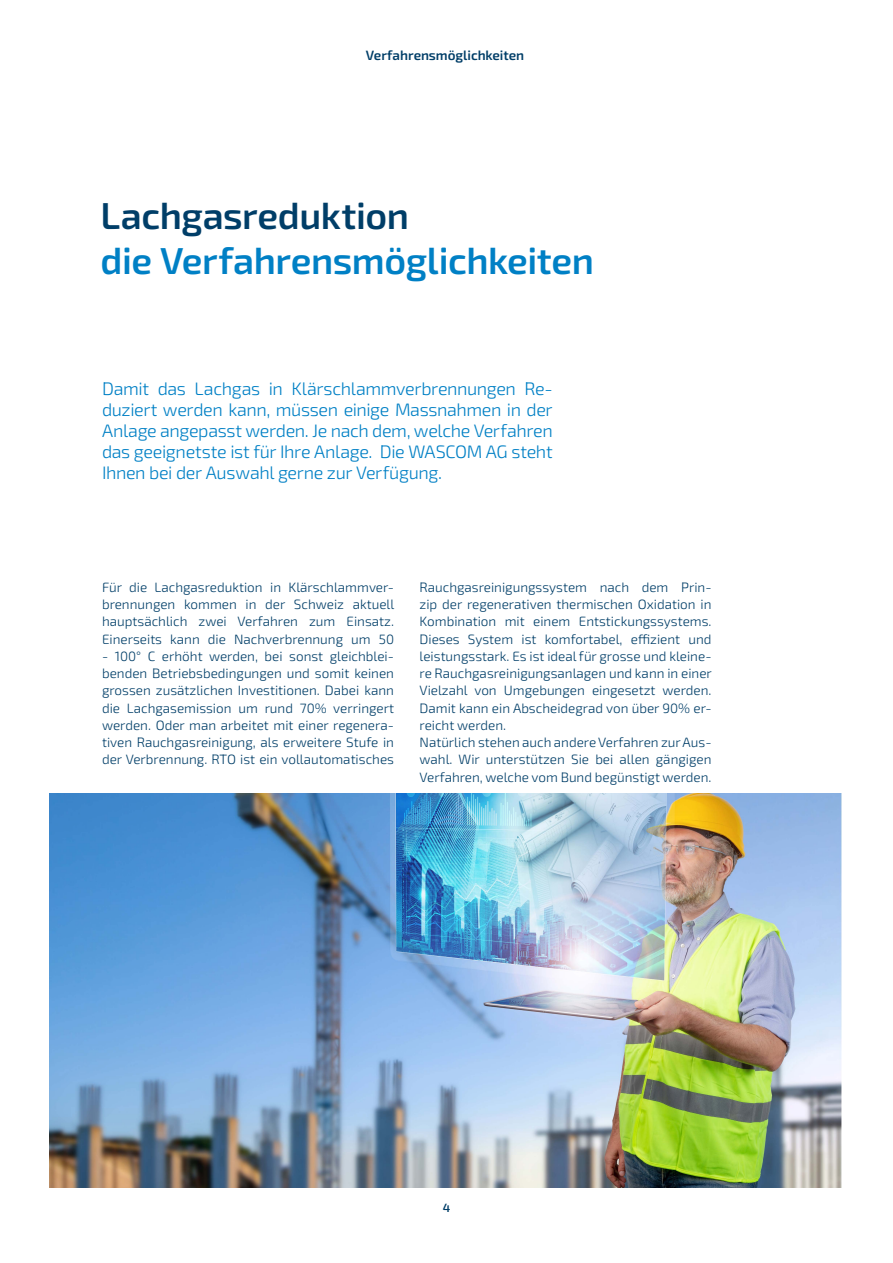
<style>
.page{position:relative;width:893px;height:1263px;background:#fff}
.page>*{position:absolute;margin:0;border:0;box-sizing:border-box;transform-origin:0 0}
.t1{font:600 37.5px "Exo 2";letter-spacing:-.015em;color:#0080c5}
.t2{font:600 37.5px "Exo 2";letter-spacing:-.01em;color:#003e68}
.t3{font:300 18px/21px "Exo 2";letter-spacing:-.02em;color:#0080c5;text-align:justify}
.t4{font:300 13.5px/17.2px "Exo 2";color:#003e68;text-align:justify}
.t5{font:600 13.5px "Exo 2";letter-spacing:-.005em;color:#003e68}
.t6{font:600 12px "Exo 2";color:#003e68}
</style>
<div class="page">
<img style="left:50px;top:793px;width:792px;height:394px">
<p class="t5" style="left:366px;top:46px;width:160px">Verfahrensmöglichkeiten</p>
<p class="t2" style="left:101px;top:189px;width:310px">Lachgasreduktion</p>
<p class="t1" style="left:101px;top:234px;width:495px">die Verfahrensmöglichkeiten</p>
<p class="t3" style="left:102px;top:377px;width:452px">Damit das Lachgas in Klärschlammverbrennungen Re&shy;duziert werden kann, müssen einige Massnahmen in der Anlage angepasst werden. Je nach dem, welche Verfahren das geeignetste ist für Ihre Anlage. Die WASCOM AG steht Ihnen bei der Auswahl gerne zur Verfügung.</p>
<p class="t4" style="left:102px;top:578px;width:294px">Für die Lachgasreduktion in Klärschlammver&shy;brennungen kommen in der Schweiz aktuell hauptsächlich zwei Verfahren zum Einsatz.<br>Einerseits kann die Nachverbrennung um 50</p>
<p class="t4" style="left:102px;top:647px;width:293px">- 100° C erhöht werden, bei sonst gleichblei&shy;benden Betriebsbedingungen und somit keinen grossen zusätzlichen Investitionen. Dabei kann die Lachgasemission um rund 70% verringert werden. Oder man arbeitet mit einer regenera&shy;tiven Rauchgasreinigung, als erweitere Stufe in der Verbrennung. RTO ist ein vollautomatisches</p>
<p class="t4" style="left:420px;top:578px;width:294px">Rauchgasreinigungssystem nach dem Prin&shy;zip der regenerativen thermischen Oxidation in Kombination mit einem Entstickungssystems.<br>Dieses System ist komfortabel, effizient und leistungsstark. Es ist ideal für grosse und kleine&shy;re Rauchgasreinigungsanlagen und kann in einer Vielzahl von Umgebungen eingesetzt werden.<br>Damit kann ein Abscheidegrad von über 90% er&shy;reicht werden.</p>
<p class="t4" style="left:420px;top:733px;width:293px">Natürlich stehen auch andere Verfahren zur Aus&shy;wahl. Wir unterstützen Sie bei allen gängigen Verfahren, welche vom Bund begünstigt werden.</p>
<p class="t6" style="left:443px;top:1199px;width:9px">4</p>
</div>
